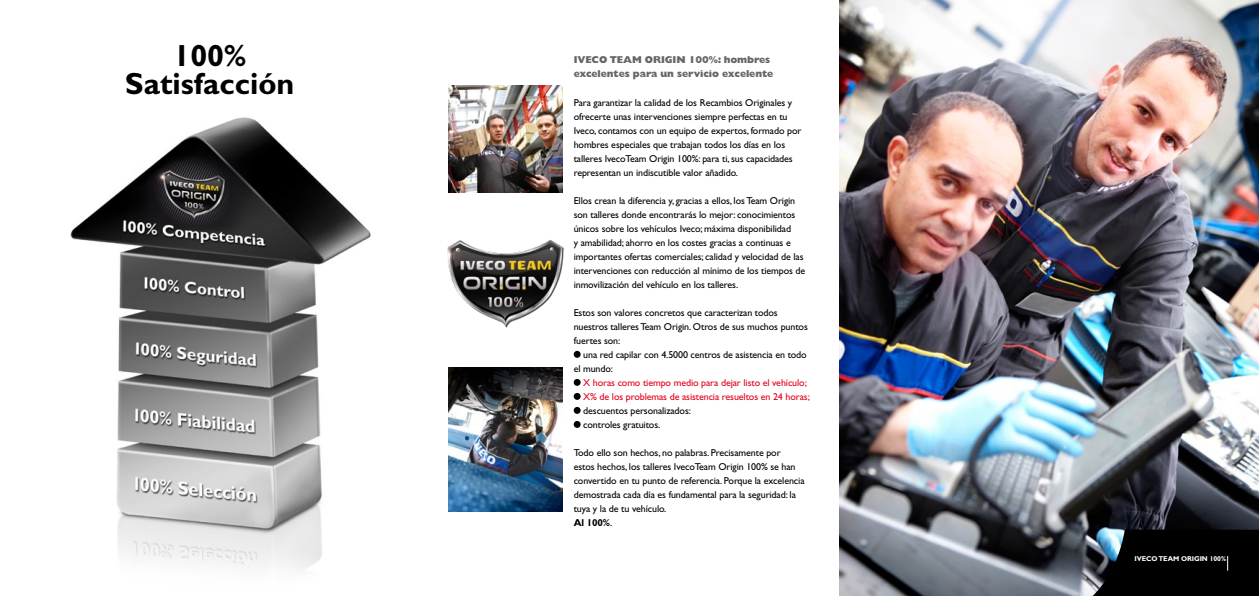
<style>
.page{position:relative;width:1259px;height:596px;background:#fff}
.page>*{position:absolute;margin:0;border:0;box-sizing:border-box;transform-origin:0 0}
.t1{font:700 30.7px/28px "Gill Sans";color:#000;text-align:center}
.t2{font:10px/14px "Gill Sans";letter-spacing:-.01em;color:#000}
.t3{font:10px/14px "Gill Sans";letter-spacing:-.01em;color:#e2001a}
.t4{font:800 10px/14px "Gill Sans";letter-spacing:-.01em;color:#666}
.t5{font:700 7px "Gill Sans";letter-spacing:-.01em;color:#fff}
.s1{font-weight:700}
</style>
<div class="page">
<img style="left:70px;top:117px;width:301px;height:454px">
<img style="left:447px;top:239px;width:117px;height:89px">
<img style="left:839px;top:0;width:420px;height:595px">
<div style="left:574px;top:350px;width:6px;height:7px;background:#000;border-radius:50%"></div>
<div style="left:574px;top:378px;width:6px;height:7px;background:#000;border-radius:50%"></div>
<div style="left:574px;top:392px;width:6px;height:7px;background:#000;border-radius:50%"></div>
<div style="left:574px;top:406px;width:6px;height:7px;background:#000;border-radius:50%"></div>
<div style="left:574px;top:420px;width:6px;height:7px;background:#000;border-radius:50%"></div>
<img style="left:448px;top:85px;width:115px;height:107px">
<img style="left:448px;top:367px;width:115px;height:144px">
<svg style="left:1092px;top:529px;width:167px;height:66px;background:#0d1113"></svg>
<h1 class="t1" style="left:125px;top:41px;width:171px">100%<br>Satisfacción</h1>
<p class="t4" style="left:574px;top:53px;width:201px">IVECO TEAM ORIGIN 100%: hombres excelentes para un servicio excelente</p>
<p class="t2" style="left:574px;top:95px;width:229px">Para garantizar la calidad de los Recambios Originales y ofrecerte unas intervenciones siempre perfectas en tu Iveco, contamos con un equipo de expertos, formado por hombres especiales que trabajan todos los días en los talleres IvecoTeam Origin 100%: para ti, sus capacidades representan un indiscutible valor añadido.</p>
<p class="t2" style="left:574px;top:193px;width:233px">Ellos crean la diferencia y, gracias a ellos, los Team Origin son talleres donde encontrarás lo mejor: conocimientos únicos sobre los vehículos Iveco; máxima disponibilidad<br>y amabilidad; ahorro en los costes gracias a continuas e importantes ofertas comerciales; calidad y velocidad de las intervenciones con reducción al mínimo de los tiempos de inmovilización del vehículo en los talleres.</p>
<p class="t2" style="left:574px;top:305px;width:236px">Estos son valores concretos que caracterizan todos nuestros talleres Team Origin. Otros de sus muchos puntos fuertes son:</p>
<p class="t2" style="left:574px;top:347px;width:235px;text-indent:10px">una red capilar con 4.5000 centros de asistencia en todo el mundo:</p>
<p class="t3" style="left:583px;top:375px;width:228px">X horas como tiempo medio para dejar listo el vehículo;<br>X% de los problemas de asistencia resueltos en 24 horas;</p>
<p class="t2" style="left:583px;top:403px;width:109px">descuentos personalizados: controles gratuitos.</p>
<p class="t2" style="left:574px;top:445px;width:232px">Todo ello son hechos, no palabras. Precisamente por<br>estos hechos, los talleres IvecoTeam Origin 100% se han convertido en tu punto de referencia. Porque la excelencia demostrada cada día es fundamental para la seguridad: la tuya y la de tu vehículo.<br><span class="s1">Al 100%</span>.</p>
<p class="t5" style="left:1134px;top:554px;width:93px">IVECO TEAM ORIGIN 100%</p>
</div>
